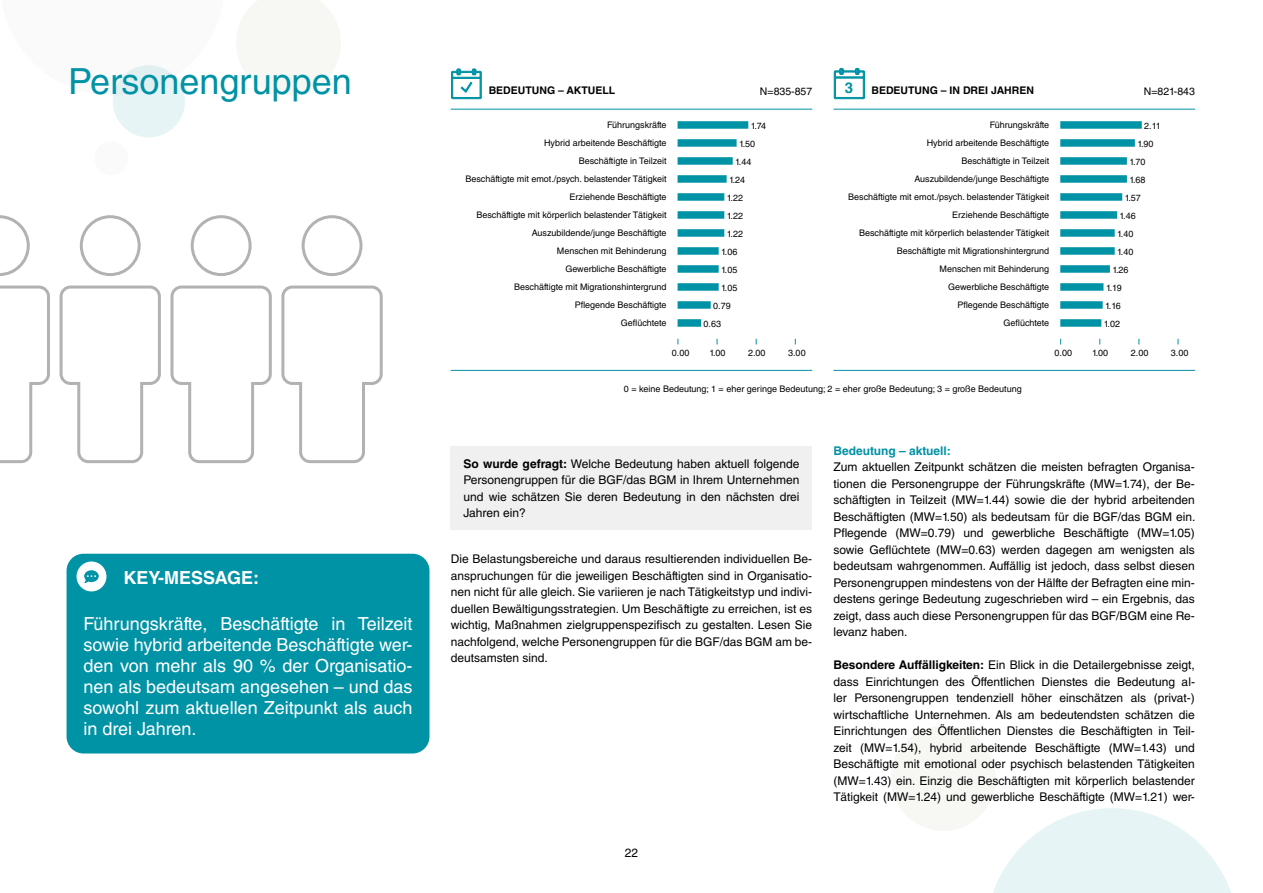
<style>
.page{position:relative;width:1263px;height:893px;background:#fff}
.page>*{position:absolute;margin:0;border:0;box-sizing:border-box;transform-origin:0 0}
.t1{font:36px "Helvetica LT Std";color:#0092a5}
.t2{font:18px/21px "Helvetica LT Std";color:#fff;text-align:justify}
.t3{font:700 18px "Helvetica LT Std";color:#fff}
.t4{font:700 15px "Helvetica LT Std";color:#0092a5}
.t5{font:12px/16.5px "Helvetica LT Std";color:#000;text-align:justify}
.t6{font:700 12px "Helvetica LT Std";color:#0092a5}
.t7{font:700 10.5px "Helvetica LT Std";color:#000}
.t8{font:10.5px "Helvetica LT Std";color:#000}
.t9{font:9px/18px "Helvetica LT Std";color:#000;text-align:right}
.s1{font-weight:700}
</style>
<div class="page">
<svg style="left:236px;top:0;width:105px;height:95px"></svg>
<div style="left:113px;top:65px;width:72px;height:72px;background:#e6f4f6;border-radius:50%"></div>
<div style="left:94px;top:141px;width:34px;height:34px;background:#fafafa;border-radius:50%"></div>
<svg style="left:993px;top:808px;width:238px;height:85px"></svg>
<div style="left:891px;top:726px;width:105px;height:105px;background:#f7f8f3;border-radius:50%"></div>
<div style="left:451px;top:447px;width:361px;height:83px;background:#f0f0f0"></div>
<div style="left:677px;top:121px;width:71px;height:8px;background:#0092a5"></div>
<div style="left:677px;top:139px;width:60px;height:8px;background:#0092a5"></div>
<div style="left:677px;top:157px;width:56px;height:8px;background:#0092a5"></div>
<div style="left:677px;top:175px;width:50px;height:8px;background:#0092a5"></div>
<div style="left:677px;top:193px;width:47px;height:8px;background:#0092a5"></div>
<div style="left:677px;top:211px;width:47px;height:8px;background:#0092a5"></div>
<div style="left:677px;top:229px;width:47px;height:8px;background:#0092a5"></div>
<div style="left:677px;top:247px;width:42px;height:8px;background:#0092a5"></div>
<div style="left:677px;top:265px;width:42px;height:8px;background:#0092a5"></div>
<div style="left:677px;top:283px;width:42px;height:8px;background:#0092a5"></div>
<div style="left:677px;top:301px;width:34px;height:8px;background:#0092a5"></div>
<div style="left:677px;top:319px;width:24px;height:8px;background:#0092a5"></div>
<hr style="left:451px;top:109px;width:361px;height:1px;background:#0092a5">
<svg style="left:451px;top:68px;width:31px;height:31px"></svg>
<hr style="left:451px;top:370px;width:361px;height:1px;background:#0092a5">
<div style="left:1060px;top:121px;width:82px;height:8px;background:#0092a5"></div>
<div style="left:1060px;top:139px;width:75px;height:8px;background:#0092a5"></div>
<div style="left:1060px;top:157px;width:67px;height:8px;background:#0092a5"></div>
<div style="left:1060px;top:175px;width:67px;height:8px;background:#0092a5"></div>
<div style="left:1060px;top:193px;width:62px;height:8px;background:#0092a5"></div>
<div style="left:1060px;top:211px;width:57px;height:8px;background:#0092a5"></div>
<div style="left:1060px;top:229px;width:55px;height:8px;background:#0092a5"></div>
<div style="left:1060px;top:247px;width:55px;height:8px;background:#0092a5"></div>
<div style="left:1060px;top:265px;width:50px;height:8px;background:#0092a5"></div>
<div style="left:1060px;top:283px;width:43px;height:8px;background:#0092a5"></div>
<div style="left:1060px;top:301px;width:43px;height:8px;background:#0092a5"></div>
<div style="left:1060px;top:319px;width:41px;height:8px;background:#0092a5"></div>
<hr style="left:833px;top:109px;width:362px;height:1px;background:#0092a5">
<hr style="left:833px;top:370px;width:362px;height:1px;background:#0092a5">
<svg style="left:833px;top:68px;width:32px;height:31px"></svg>
<div style="left:67px;top:554px;width:362px;height:199px;background:#0092a5;border-radius:17px"></div>
<div style="left:77px;top:561px;width:29px;height:30px;background:#fff;border-radius:50%"></div>
<svg style="left:84px;top:570px;width:15px;height:13px"></svg>
<svg style="left:0;top:285px;width:50px;height:179px"></svg>
<svg style="left:0;top:215px;width:30px;height:61px"></svg>
<svg style="left:59px;top:285px;width:102px;height:179px"></svg>
<div style="left:80px;top:215px;width:61px;height:61px;border:3px solid #b3b2b2;border-radius:50%"></div>
<svg style="left:170px;top:285px;width:102px;height:179px"></svg>
<div style="left:191px;top:215px;width:61px;height:61px;border:3px solid #b3b2b2;border-radius:50%"></div>
<svg style="left:281px;top:285px;width:102px;height:179px"></svg>
<div style="left:302px;top:215px;width:60px;height:61px;border:3px solid #b3b2b2;border-radius:50%"></div>
<h1 class="t1" style="left:68px;top:60px;width:285px">Personengruppen</h1>
<h2 class="t3" style="left:124px;top:566px;width:137px">KEY-MESSAGE:</h2>
<h2 class="t2" style="left:84px;top:613px;width:330px">Führungskräfte, Beschäftigte in Teilzeit sowie hybrid arbeitende Beschäftigte wer&shy;den von mehr als 90 % der Organisatio&shy;nen als bedeutsam angesehen – und das sowohl zum aktuellen Zeitpunkt als auch in drei Jahren.</h2>
<p class="t7" style="left:489px;top:84px;width:128px">BEDEUTUNG – AKTUELL</p>
<p class="t8" style="left:760px;top:85px;width:54px">N=835-857</p>
<p class="t4" style="left:845px;top:79px;width:10px">3</p>
<p class="t8" style="left:1144px;top:85px;width:53px">N=821-843</p>
<p class="t7" style="left:871px;top:84px;width:164px">BEDEUTUNG – IN DREI JAHREN</p>
<p class="t9" style="left:465px;top:115px;width:203px">Führungskräfte<br>Hybrid arbeitende Beschäftigte<br>Beschäftigte in Teilzeit<br>Beschäftigte mit emot./psych. belastender Tätigkeit<br>Erziehende Beschäftigte<br>Beschäftigte mit körperlich belastender Tätigkeit<br>Auszubildende/junge Beschäftigte<br>Menschen mit Behinderung<br>Gewerbliche Beschäftigte<br>Beschäftigte mit Migrationshintergrund<br>Pflegende Beschäftigte<br>Geflüchtete</p>
<p class="t9" style="left:751px;top:117px;width:17px">1.74</p>
<p class="t9" style="left:739px;top:135px;width:18px">1.50</p>
<p class="t9" style="left:735px;top:153px;width:18px">1.44</p>
<p class="t9" style="left:729px;top:171px;width:18px">1.24</p>
<p class="t9" style="left:727px;top:189px;width:18px">1.22</p>
<p class="t9" style="left:727px;top:207px;width:18px">1.22</p>
<p class="t9" style="left:727px;top:225px;width:18px">1.22</p>
<p class="t9" style="left:721px;top:243px;width:18px">1.06</p>
<p class="t9" style="left:721px;top:261px;width:18px">1.05</p>
<p class="t9" style="left:721px;top:279px;width:18px">1.05</p>
<p class="t9" style="left:713px;top:297px;width:19px">0.79</p>
<p class="t9" style="left:704px;top:315px;width:19px">0.63</p>
<p class="t9" style="left:848px;top:115px;width:203px">Führungskräfte<br>Hybrid arbeitende Beschäftigte<br>Beschäftigte in Teilzeit<br>Auszubildende/junge Beschäftigte<br>Beschäftigte mit emot./psych. belastender Tätigkeit<br>Erziehende Beschäftigte<br>Beschäftigte mit körperlich belastender Tätigkeit<br>Beschäftigte mit Migrationshintergrund<br>Menschen mit Behinderung<br>Gewerbliche Beschäftigte<br>Pflegende Beschäftigte<br>Geflüchtete</p>
<p class="t9" style="left:1144px;top:117px;width:18px">2.11</p>
<p class="t9" style="left:1137px;top:135px;width:18px">1.90</p>
<p class="t9" style="left:1129px;top:153px;width:18px">1.70</p>
<p class="t9" style="left:1129px;top:171px;width:18px">1.68</p>
<p class="t9" style="left:1125px;top:189px;width:18px">1.57</p>
<p class="t9" style="left:1119px;top:207px;width:18px">1.46</p>
<p class="t9" style="left:1117px;top:225px;width:18px">1.40</p>
<p class="t9" style="left:1117px;top:243px;width:18px">1.40</p>
<p class="t9" style="left:1112px;top:261px;width:18px">1.26</p>
<p class="t9" style="left:1106px;top:279px;width:17px">1.19</p>
<p class="t9" style="left:1105px;top:297px;width:17px">1.16</p>
<p class="t9" style="left:1104px;top:315px;width:18px">1.02</p>
<p class="t9" style="left:672px;top:344px;width:19px">0.00</p>
<p class="t9" style="left:709px;top:344px;width:18px">1.00</p>
<p class="t9" style="left:748px;top:344px;width:19px">2.00</p>
<p class="t9" style="left:788px;top:344px;width:19px">3.00</p>
<p class="t9" style="left:1054px;top:344px;width:19px">0.00</p>
<p class="t9" style="left:1092px;top:344px;width:18px">1.00</p>
<p class="t9" style="left:1131px;top:344px;width:19px">2.00</p>
<p class="t9" style="left:1171px;top:344px;width:19px">3.00</p>
<p class="t9" style="left:624px;top:380px;width:399px">0 = keine Bedeutung; 1 = eher geringe Bedeutung; 2 = eher große Bedeutung; 3 = große Bedeutung</p>
<p class="t5" style="left:463px;top:455px;width:337px"><span class="s1">So wurde gefragt:</span> Welche Bedeutung haben aktuell folgende Personengruppen für die BGF/das BGM in Ihrem Unternehmen und wie schätzen Sie deren Bedeutung in den nächsten drei Jahren ein?</p>
<p class="t5" style="left:451px;top:551px;width:363px">Die Belastungsbereiche und daraus resultierenden individuellen Be&shy;anspruchungen für die jeweiligen Beschäftigten sind in Organisatio&shy;nen nicht für alle gleich. Sie variieren je nach Tätigkeitstyp und indivi&shy;duellen Bewältigungsstrategien. Um Beschäftigte zu erreichen, ist es wichtig, Maßnahmen zielgruppenspezifisch zu gestalten. Lesen Sie nachfolgend, welche Personengruppen für die BGF/das BGM am be&shy;deutsamsten sind.</p>
<p class="t5" style="left:625px;top:844px;width:15px">22</p>
<p class="t6" style="left:833px;top:443px;width:119px">Bedeutung – aktuell:</p>
<p class="t5" style="left:833px;top:459px;width:364px">Zum aktuellen Zeitpunkt schätzen die meisten befragten Organisa&shy;tionen die Personengruppe der Führungskräfte (MW=1.74), der Be&shy;schäftigten in Teilzeit (MW=1.44) sowie die der hybrid arbeitenden Beschäftigten (MW=1.50) als bedeutsam für die BGF/das BGM ein.<br>Pflegende (MW=0.79) und gewerbliche Beschäftigte (MW=1.05) sowie Geflüchtete (MW=0.63) werden dagegen am wenigsten als bedeutsam wahrgenommen. Auffällig ist jedoch, dass selbst diesen Personengruppen mindestens von der Hälfte der Befragten eine min&shy;destens geringe Bedeutung zugeschrieben wird – ein Ergebnis, das zeigt, dass auch diese Personengruppen für das BGF/BGM eine Re&shy;levanz haben.</p>
<p class="t5" style="left:833px;top:657px;width:363px"><span class="s1">Besondere Auffälligkeiten:</span> Ein Blick in die Detailergebnisse zeigt, dass Einrichtungen des Öffentlichen Dienstes die Bedeutung al&shy;ler Personengruppen tendenziell höher einschätzen als (privat-) wirtschaftliche Unternehmen. Als am bedeutendsten schätzen die Einrichtungen des Öffentlichen Dienstes die Beschäftigten in Teil&shy;zeit (MW=1.54), hybrid arbeitende Beschäftigte (MW=1.43) und Beschäftigte mit emotional oder psychisch belastenden Tätigkeiten (MW=1.43) ein. Einzig die Beschäftigten mit körperlich belastender Tätigkeit (MW=1.24) und gewerbliche Beschäftigte (MW=1.21) wer-</p>
</div>
